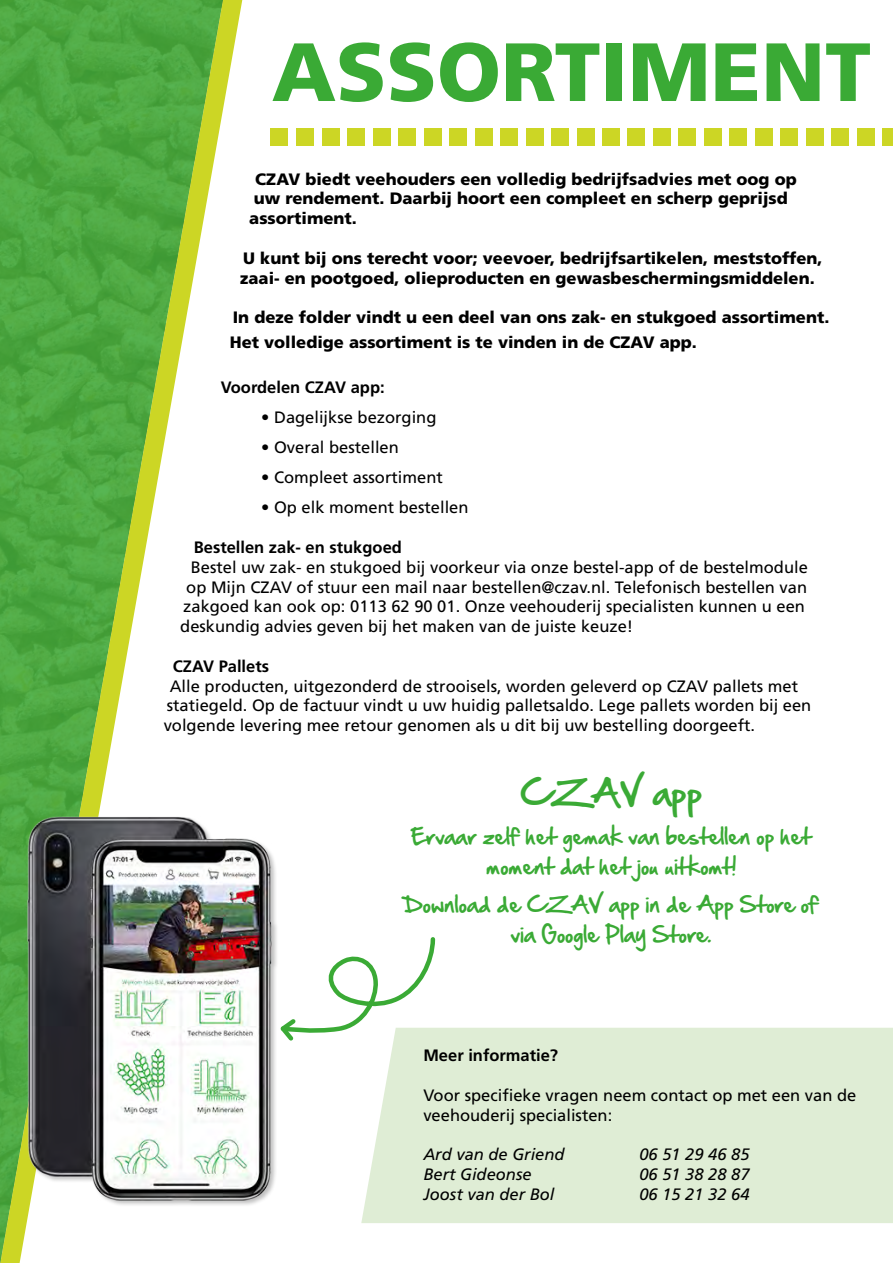
<style>
.page{position:relative;width:893px;height:1263px;background:#fff}
.page>*{position:absolute;margin:0;border:0;box-sizing:border-box;transform-origin:0 0}
.t1{font:900 82.5px "Frutiger LT Std";color:#3aaa35}
.t2{font:31.5px "Hand Of Sean";color:#3aaa35}
.t3{font:19.5px/30px "Hand Of Sean";color:#3aaa35;text-align:center}
.t4{font:16.5px/19.8px "Frutiger LT Std";color:#000}
.t5{font:900 16.5px/19.8px "Frutiger LT Std";color:#000}
.t6{font:italic 16.5px "Frutiger LT Std";color:#000}
.t7{font:700 16.5px "Frutiger LT Std";color:#000}
</style>
<div class="page">
<div style="left:361px;top:1028px;width:532px;height:195px;background:#dfedd5"></div>
<svg style="left:0;top:0;width:242px;height:1263px"></svg>
<div style="left:475px;top:129px;width:17px;height:17px;background:#ccd625"></div>
<div style="left:450px;top:129px;width:17px;height:17px;background:#ccd625"></div>
<div style="left:424px;top:129px;width:17px;height:17px;background:#ccd625"></div>
<div style="left:399px;top:129px;width:17px;height:17px;background:#ccd625"></div>
<div style="left:373px;top:129px;width:17px;height:17px;background:#ccd625"></div>
<div style="left:348px;top:129px;width:17px;height:17px;background:#ccd625"></div>
<div style="left:322px;top:129px;width:17px;height:17px;background:#ccd625"></div>
<div style="left:296px;top:129px;width:17px;height:17px;background:#ccd625"></div>
<div style="left:271px;top:129px;width:17px;height:17px;background:#ccd625"></div>
<div style="left:577px;top:129px;width:17px;height:17px;background:#ccd625"></div>
<div style="left:526px;top:129px;width:17px;height:17px;background:#ccd625"></div>
<div style="left:627px;top:129px;width:18px;height:17px;background:#ccd625"></div>
<div style="left:679px;top:129px;width:17px;height:17px;background:#ccd625"></div>
<div style="left:501px;top:129px;width:17px;height:17px;background:#ccd625"></div>
<div style="left:603px;top:129px;width:17px;height:17px;background:#ccd625"></div>
<div style="left:552px;top:129px;width:17px;height:17px;background:#ccd625"></div>
<div style="left:653px;top:129px;width:17px;height:17px;background:#ccd625"></div>
<div style="left:704px;top:129px;width:17px;height:17px;background:#ccd625"></div>
<div style="left:730px;top:129px;width:17px;height:17px;background:#ccd625"></div>
<div style="left:832px;top:129px;width:17px;height:17px;background:#ccd625"></div>
<div style="left:781px;top:129px;width:17px;height:17px;background:#ccd625"></div>
<div style="left:882px;top:129px;width:11px;height:17px;background:#ccd625"></div>
<div style="left:755px;top:129px;width:17px;height:17px;background:#ccd625"></div>
<div style="left:857px;top:129px;width:17px;height:17px;background:#ccd625"></div>
<div style="left:806px;top:129px;width:17px;height:17px;background:#ccd625"></div>
<svg style="left:394px;top:937px;width:43px;height:108px"></svg>
<img style="left:0;top:801px;width:394px;height:414px">
<h1 class="t1" style="left:272px;top:22px;width:601px">ASSORTIMENT</h1>
<p class="t5" style="left:249px;top:169px;width:549px;text-indent:6px">CZAV biedt veehouders een volledig bedrijfsadvies met oog op uw rendement. Daarbij hoort een compleet en scherp geprijsd assortiment.</p>
<p class="t5" style="left:240px;top:248px;width:584px">U kunt bij ons terecht voor; veevoer, bedrijfsartikelen, meststoffen, zaai- en pootgoed, olieproducten en gewasbeschermingsmiddelen.</p>
<p class="t5" style="left:230px;top:305px;width:601px;line-height:25.2px">In deze folder vindt u een deel van ons zak- en stukgoed assortiment.<br>Het volledige assortiment is te vinden in de CZAV app.</p>
<p class="t7" style="left:221px;top:378px;width:165px">Voordelen CZAV app:</p>
<p class="t4" style="left:261px;top:408px;width:177px">• Dagelijkse bezorging</p>
<p class="t4" style="left:261px;top:438px;width:139px">• Overal bestellen</p>
<p class="t4" style="left:261px;top:468px;width:183px">• Compleet assortiment</p>
<p class="t4" style="left:261px;top:498px;width:209px">• Op elk moment bestellen</p>
<p class="t7" style="left:194px;top:538px;width:210px">Bestellen zak- en stukgoed</p>
<p class="t4" style="left:191px;top:557px;width:619px">Bestel uw zak- en stukgoed bij voorkeur via onze bestel-app of de bestelmodule</p>
<p class="t4" style="left:186px;top:577px;width:622px">op Mijn CZAV of stuur een mail naar bestellen@czav.nl. Telefonisch bestellen van</p>
<p class="t4" style="left:183px;top:597px;width:623px">zakgoed kan ook op: 0113 62 90 01. Onze veehouderij specialisten kunnen u een</p>
<p class="t4" style="left:180px;top:617px;width:454px">deskundig advies geven bij het maken van de juiste keuze!</p>
<p class="t7" style="left:173px;top:656px;width:98px">CZAV Pallets</p>
<p class="t4" style="left:164px;top:676px;width:649px;text-indent:6px">Alle producten, uitgezonderd de strooisels, worden geleverd op CZAV pallets met statiegeld. Op de factuur vindt u uw huidig palletsaldo. Lege pallets worden bij een volgende levering mee retour genomen als u dit bij uw bestelling doorgeeft.</p>
<h2 class="t2" style="left:520px;top:765px;width:184px">CZAV app</h2>
<p class="t3" style="left:411px;top:821px;width:402px">Ervaar zelf het gemak van bestellen op het moment dat het jou uitkomt!</p>
<p class="t3" style="left:404px;top:890px;width:416px">Download de CZAV app in de App Store of via Google Play Store.</p>
<p class="t7" style="left:423px;top:1046px;width:136px">Meer informatie?</p>
<p class="t4" style="left:423px;top:1085px;width:434px">Voor specifieke vragen neem contact op met een van de veehouderij specialisten:</p>
<p class="t6" style="left:423px;top:1145px;width:143px">Ard van de Griend</p>
<p class="t6" style="left:639px;top:1145px;width:112px">06 51 29 46 85</p>
<p class="t6" style="left:423px;top:1165px;width:110px">Bert Gideonse</p>
<p class="t6" style="left:639px;top:1165px;width:112px">06 51 38 28 87</p>
<p class="t6" style="left:423px;top:1184px;width:133px">Joost van der Bol</p>
<p class="t6" style="left:639px;top:1184px;width:112px">06 15 21 32 64</p>
</div>
